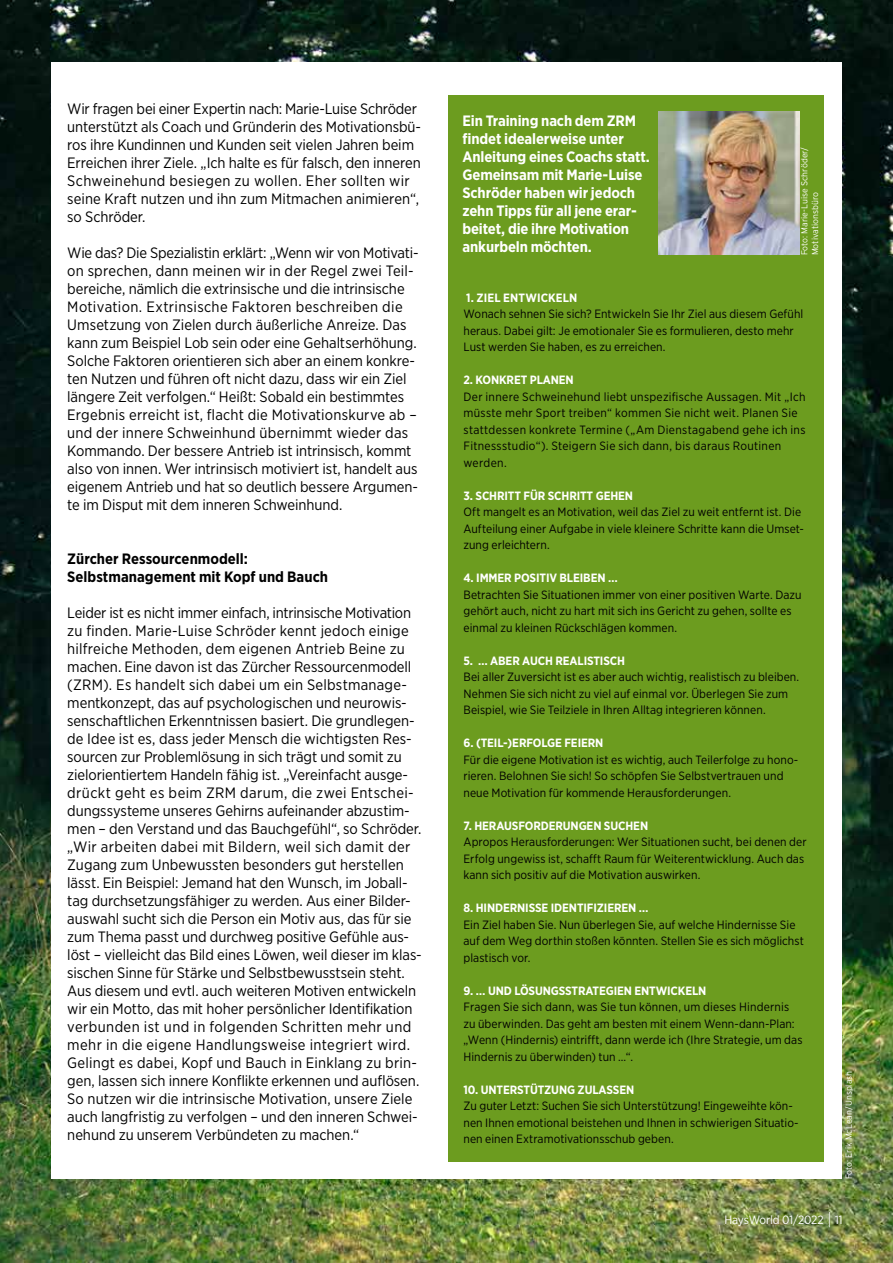
<style>
.page{position:relative;width:893px;height:1263px;background:#fff}
.page>*{position:absolute;margin:0;border:0;box-sizing:border-box;transform-origin:0 0}
.t1{font:15px/18px "Gotham Narrow";color:#000}
.t2{font:700 15px/18px "Gotham Narrow";letter-spacing:-.01em;color:#fff}
.t3{font:700 15px/18px "Gotham Narrow";color:#000}
.t4{font:12px/16.5px "Gotham Narrow";letter-spacing:.005em;color:#000}
.t5{font:12px/16.5px "Gotham Narrow";letter-spacing:.025em;color:#000}
.t6{font:700 12px "Gotham Narrow";letter-spacing:-.01em;color:#fff}
.t7{font:12px "Gotham Narrow";letter-spacing:-.01em;color:#fff}
.t8{font:700 12px "Gotham Narrow";letter-spacing:.01em;color:#fff}
.t9{font:300 8.7px/10.5px "Interstate";color:#fff}
.s1{font-family:"Gotham Narrow";font-weight:400}
.s2{font-family:"Azo Sans";font-weight:300;font-size:15px}
</style>
<div class="page">
<img style="left:0;top:0;width:893px;height:1263px">
<div style="left:51px;top:62px;width:791px;height:1117px;background:#fff"></div>
<div style="left:448px;top:95px;width:375px;height:1066px;background:#6c9c1f"></div>
<img style="left:658px;top:111px;width:141px;height:143px">
<p class="t1" style="left:67px;top:99px;width:355px">Wir fragen bei einer Expertin nach: Marie-Luise Schröder unterstützt als Coach und Gründerin des Motivationsbü&shy;ros ihre Kundinnen und Kunden seit vielen Jahren beim Erreichen ihrer Ziele. „Ich halte es für falsch, den inneren Schweinehund besiegen zu wollen. Eher sollten wir seine Kraft nutzen und ihn zum Mitmachen animieren“, so Schröder.</p>
<p class="t1" style="left:67px;top:243px;width:353px">Wie das? Die Spezialistin erklärt: „Wenn wir von Motivati&shy;on sprechen, dann meinen wir in der Regel zwei Teil&shy;bereiche, nämlich die extrinsische und die intrinsische Motivation. Extrinsische Faktoren beschreiben die Umsetzung von Zielen durch äußerliche Anreize. Das kann zum Beispiel Lob sein oder eine Gehaltserhöhung.<br>Solche Faktoren orientieren sich aber an einem konkre&shy;ten Nutzen und führen oft nicht dazu, dass wir ein Ziel längere Zeit verfolgen.“ Heißt: Sobald ein bestimmtes Ergebnis erreicht ist, flacht die Motivationskurve ab – und der innere Schweinhund übernimmt wieder das Kommando. Der bessere Antrieb ist intrinsisch, kommt also von innen. Wer intrinsisch motiviert ist, handelt aus eigenem Antrieb und hat so deutlich bessere Argumen&shy;te im Disput mit dem inneren Schweinhund.</p>
<p class="t3" style="left:67px;top:550px;width:262px">Zürcher Ressourcenmodell:<br>Selbstmanagement mit Kopf und Bauch</p>
<p class="t1" style="left:67px;top:603px;width:356px">Leider ist es nicht immer einfach, intrinsische Motivation zu finden. Marie-Luise Schröder kennt jedoch einige hilfreiche Methoden, dem eigenen Antrieb Beine zu machen. Eine davon ist das Zürcher Ressourcenmodell (ZRM). Es handelt sich dabei um ein Selbstmanage&shy;mentkonzept, das auf psychologischen und neurowis&shy;senschaftlichen Erkenntnissen basiert. Die grundlegen&shy;de Idee ist es, dass jeder Mensch die wichtigsten Res&shy;sourcen zur Problemlösung in sich trägt und somit zu zielorientiertem Handeln fähig ist. „Vereinfacht ausge&shy;drückt geht es beim ZRM darum, die zwei Entschei&shy;dungssysteme unseres Gehirns aufeinander abzustim&shy;men – den Verstand und das Bauchgefühl“, so Schröder. „Wir arbeiten dabei mit Bildern, weil sich damit der Zugang zum Unbewussten besonders gut herstellen lässt. Ein Beispiel: Jemand hat den Wunsch, im Joball&shy;tag durchsetzungsfähiger zu werden. Aus einer Bilder&shy;auswahl sucht sich die Person ein Motiv aus, das für sie zum Thema passt und durchweg positive Gefühle aus&shy;löst – vielleicht das Bild eines Löwen, weil dieser im klas&shy;sischen Sinne für Stärke und Selbstbewusstsein steht.<br>Aus diesem und evtl. auch weiteren Motiven entwickeln wir ein Motto, das mit hoher persönlicher Identifikation verbunden ist und in folgenden Schritten mehr und mehr in die eigene Handlungsweise integriert wird.<br>Gelingt es dabei, Kopf und Bauch in Einklang zu brin&shy;gen, lassen sich innere Konflikte erkennen und auflösen.<br>So nutzen wir die intrinsische Motivation, unsere Ziele auch langfristig zu verfolgen – und den inneren Schwei&shy;nehund zu unserem Verbündeten zu machen.“</p>
<p class="t2" style="left:462px;top:112px;width:189px">Ein Training nach dem ZRM findet idealerweise unter<br>Anleitung eines Coachs statt.<br>Gemeinsam mit Marie-Luise<br>Schröder haben wir jedoch zehn Tipps für all jene erar&shy;beitet, die ihre Motivation ankurbeln möchten.</p>
<p class="t9" style="left:799px;top:255px;width:110px;rotate:-90deg"><span class="s1">Foto:</span> Marie-Luise Schröder/<br>Motivationsbüro</p>
<p class="t8" style="left:466px;top:290px;width:113px">1. ZIEL ENTWICKELN</p>
<p class="t4" style="left:463px;top:305px;width:341px">Wonach sehnen Sie sich? Entwickeln Sie Ihr Ziel aus diesem Gefühl heraus. Dabei gilt: Je emotionaler Sie es formulieren, desto mehr<br>Lust werden Sie haben, es zu erreichen.</p>
<p class="t6" style="left:463px;top:372px;width:112px">2. KONKRET PLANEN</p>
<p class="t5" style="left:463px;top:388px;width:343px">Der innere Schweinehund liebt unspezifische Aussagen. Mit „Ich müsste mehr Sport treiben“ kommen Sie nicht weit. Planen Sie stattdessen konkrete Termine („Am Dienstagabend gehe ich ins Fitnessstudio“). Steigern Sie sich dann, bis daraus Routinen werden.</p>
<p class="t6" style="left:463px;top:488px;width:171px">3. SCHRITT FÜR SCHRITT GEHEN</p>
<p class="t4" style="left:463px;top:503px;width:342px">Oft mangelt es an Motivation, weil das Ziel zu weit entfernt ist. Die<br>Aufteilung einer Aufgabe in viele kleinere Schritte kann die Umset&shy;zung erleichtern.</p>
<p class="t6" style="left:463px;top:570px;width:156px">4. IMMER POSITIV BLEIBEN …</p>
<p class="t4" style="left:463px;top:586px;width:339px">Betrachten Sie Situationen immer von einer positiven Warte. Dazu gehört auch, nicht zu hart mit sich ins Gericht zu gehen, sollte es einmal zu kleinen Rückschlägen kommen.</p>
<p class="t6" style="left:463px;top:653px;width:163px">5. … ABER AUCH REALISTISCH</p>
<p class="t4" style="left:463px;top:668px;width:337px">Bei aller Zuversicht ist es aber auch wichtig, realistisch zu bleiben.<br>Nehmen Sie sich nicht zu viel auf einmal vor. Überlegen Sie zum<br>Beispiel, wie Sie Teilziele in Ihren Alltag integrieren können.</p>
<p class="t6" style="left:463px;top:735px;width:141px">6. (TEIL-)ERFOLGE FEIERN</p>
<p class="t4" style="left:463px;top:751px;width:336px">Für die eigene Motivation ist es wichtig, auch Teilerfolge zu hono&shy;rieren. Belohnen Sie sich! So schöpfen Sie Selbstvertrauen und neue Motivation für kommende Herausforderungen.</p>
<p class="t6" style="left:463px;top:818px;width:186px">7. HERAUSFORDERUNGEN SUCHEN</p>
<p class="t4" style="left:463px;top:833px;width:345px">Apropos Herausforderungen: Wer Situationen sucht, bei denen der<br>Erfolg ungewiss ist, schafft Raum für Weiterentwicklung. Auch das kann sich positiv auf die Motivation auswirken.</p>
<p class="t6" style="left:463px;top:900px;width:186px">8. HINDERNISSE IDENTIFIZIEREN …</p>
<p class="t4" style="left:463px;top:916px;width:342px">Ein Ziel haben Sie. Nun überlegen Sie, auf welche Hindernisse Sie auf dem Weg dorthin stoßen könnten. Stellen Sie es sich möglichst plastisch vor.</p>
<p class="t6" style="left:463px;top:983px;width:244px">9. … UND LÖSUNGSSTRATEGIEN ENTWICKELN</p>
<p class="t4" style="left:463px;top:998px;width:340px">Fragen Sie sich dann, was Sie tun können, um dieses Hindernis zu überwinden. Das geht am besten mit einem Wenn-dann-Plan: „Wenn (Hindernis) eintrifft, dann werde ich (Ihre Strategie, um das Hindernis zu überwinden) tun …“.</p>
<p class="t6" style="left:463px;top:1082px;width:172px">10. UNTERSTÜTZUNG ZULASSEN</p>
<p class="t4" style="left:463px;top:1097px;width:337px">Zu guter Letzt: Suchen Sie sich Unterstützung! Eingeweihte kön&shy;nen Ihnen emotional beistehen und Ihnen in schwierigen Situatio&shy;nen einen Extramotivationsschub geben.</p>
<p class="t9" style="left:843px;top:1179px;width:110px;rotate:-90deg"><span class="s1">Foto:</span> Erik McLean/Unsplash</p>
<p class="t7" style="left:724px;top:1212px;width:120px">HaysWorld 01/2022 <span class="s2">|</span> 11</p>
</div>
